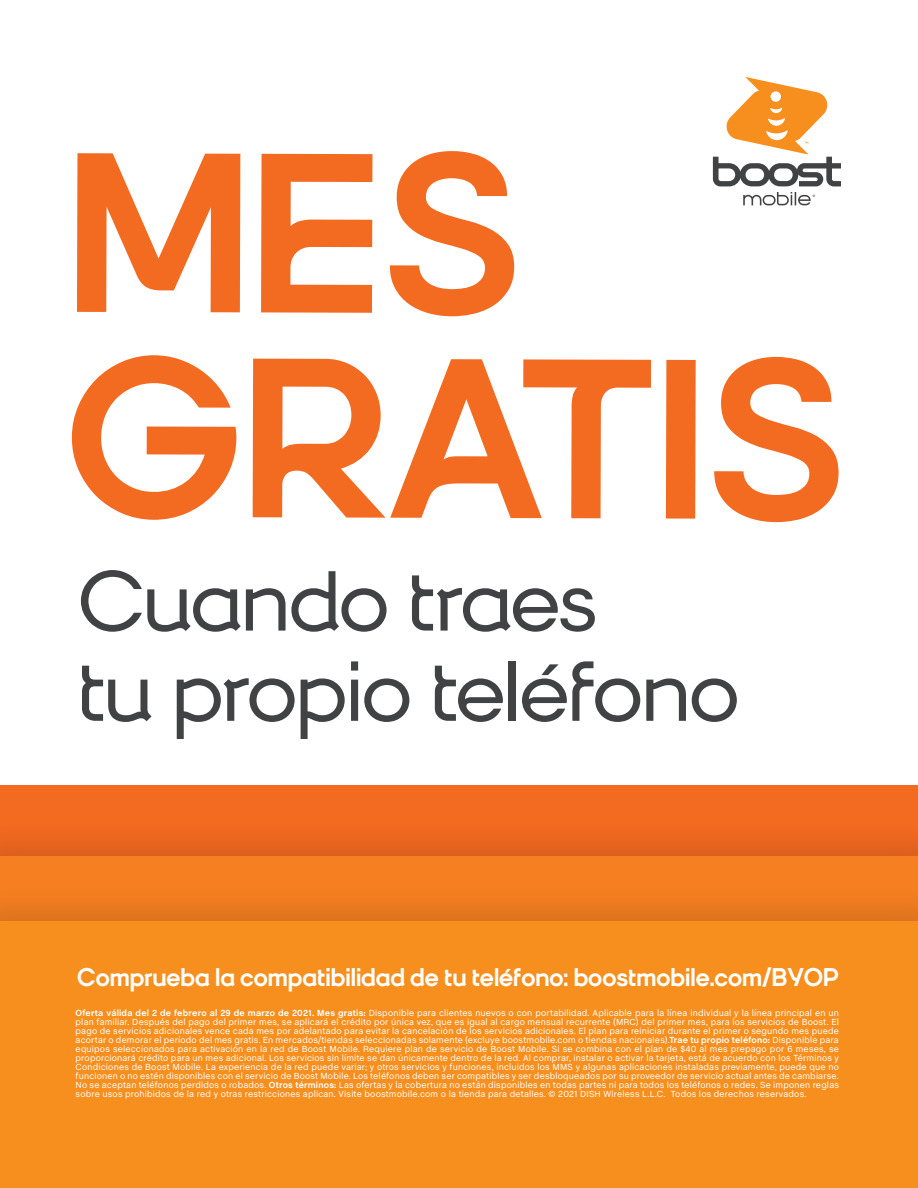
<style>
.page{position:relative;width:918px;height:1188px;background:#fff}
.page>*{position:absolute;margin:0;border:0;box-sizing:border-box;transform-origin:0 0}
.t1{font:700 235.95px/205.5px "Boost Next";letter-spacing:-.005em;color:#f36a21}
.t2{font:88.35px/90.3px "Boost Next";letter-spacing:-.015em;color:#414243}
.t3{font:700 26.55px "Boost Next";color:#fff}
.t4{font:9px/9px "Chalet";letter-spacing:.02em;color:#fff;text-align:justify}
.s1{font-weight:700}
</style>
<div class="page">
<svg style="left:0;top:785px;width:918px;height:113px;background:#ee6720"></svg>
<div style="left:0;top:856px;width:918px;height:81px;background:#f57f21"></div>
<div style="left:0;top:906px;width:918px;height:16px;background:#e4761e"></div>
<div style="left:0;top:922px;width:918px;height:266px;background:#f68f1e"></div>
<svg style="left:713px;top:77px;width:128px;height:128px"></svg>
<h1 class="t1" style="left:66px;top:136px;width:781px">MES<br>GRATIS</h1>
<h2 class="t2" style="left:78px;top:559px;width:663px">Cuando traes<br>tu propio teléfono</h2>
<h3 class="t3" style="left:77px;top:964px;width:763px">Comprueba la compatibilidad de tu teléfono: boostmobile.com/BYOP</h3>
<p class="t4" style="left:76px;top:1009px;width:765px"><span class="s1">Oferta válida del 2 de febrero al 29 de marzo de 2021. Mes gratis:</span> Disponible para clientes nuevos o con portabilidad. Aplicable para la línea individual y la línea principal en un plan familiar. Después del pago del primer mes, se aplicará el crédito por única vez, que es igual al cargo mensual recurrente (MRC) del primer mes, para los servicios de Boost. El pago de servicios adicionales vence cada mes por adelantado para evitar la cancelación de los servicios adicionales. El plan para reiniciar durante el primer o segundo mes puede acortar o demorar el período del mes gratis. En mercados/tiendas seleccionadas solamente (excluye boostmobile.com o tiendas nacionales).<span class="s1">Trae tu propio teléfono:</span> Disponible para equipos seleccionados para activación en la red de Boost Mobile. Requiere plan de servicio de Boost Mobile. Si se combina con el plan de $40 al mes prepago por 6 meses, se proporcionará crédito para un mes adicional. Los servicios sin límite se dan únicamente dentro de la red. Al comprar, instalar o activar la tarjeta, está de acuerdo con los Términos y Condiciones de Boost Mobile. La experiencia de la red puede variar; y otros servicios y funciones, incluidos los MMS y algunas aplicaciones instaladas previamente, puede que no funcionen o no estén disponibles con el servicio de Boost Mobile. Los teléfonos deben ser compatibles y ser desbloqueados por su proveedor de servicio actual antes de cambiarse.<br>No se aceptan teléfonos perdidos o robados. <span class="s1">Otros términos:</span> Las ofertas y la cobertura no están disponibles en todas partes ni para todos los teléfonos o redes. Se imponen reglas sobre usos prohibidos de la red y otras restricciones aplican. Visite boostmobile.com o la tienda para detalles. © 2021 DISH Wireless L.L.C. Todos los derechos reservados.</p>
</div>
